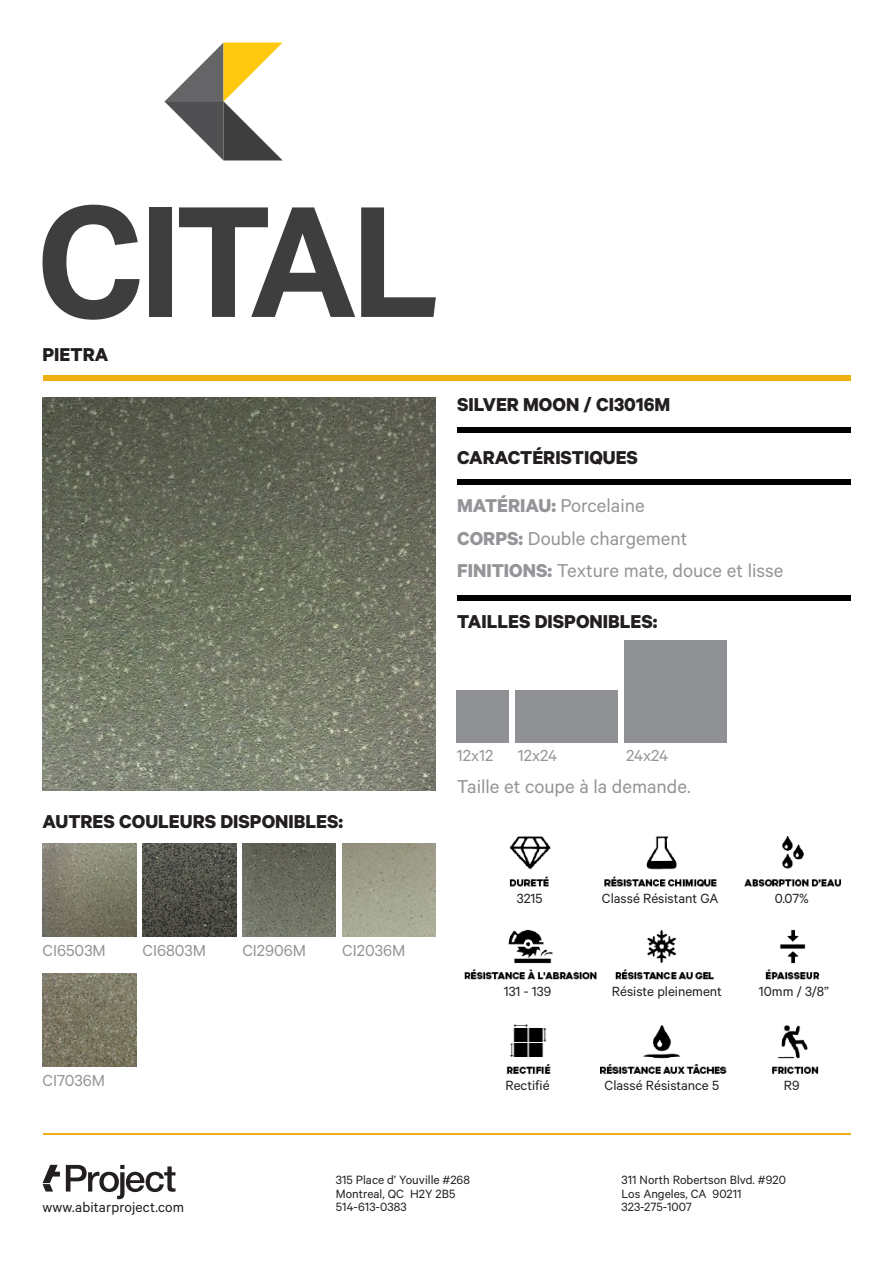
<style>
.page{position:relative;width:893px;height:1263px;background:#fff}
.page>*{position:absolute;margin:0;border:0;box-sizing:border-box;transform-origin:0 0}
.Body_Text{font:21px "Calibre";color:#939598}
.Calibre_Headings{font:700 21px "Calibre";color:#231f1f}
.Small_Infos{font:18px "Calibre";color:#939598}
.t1{font:15.75px "Calibre";letter-spacing:.01em;color:#231f20}
.t2{font:15px "Calibre";color:#231f20}
.t3{font:13.5px/13.5px "Calibre";color:#231f20}
.s1{font-weight:700}
</style>
<div class="page">
<svg style="left:43px;top:205px;width:97px;height:115px"></svg>
<div style="left:149px;top:207px;width:22px;height:110px;background:#3e3e3f"></div>
<svg style="left:179px;top:207px;width:176px;height:110px"></svg>
<svg style="left:361px;top:207px;width:75px;height:110px"></svg>
<svg style="left:164px;top:43px;width:118px;height:117px"></svg>
<div style="left:457px;top:427px;width:393px;height:6px;background:#000"></div>
<div style="left:457px;top:596px;width:393px;height:5px;background:#000"></div>
<div style="left:457px;top:479px;width:393px;height:5px;background:#000"></div>
<div style="left:43px;top:375px;width:807px;height:6px;background:#efb012"></div>
<hr style="left:43px;top:1134px;width:807px;height:1px;background:#efb012">
<svg style="left:43px;top:1165px;width:17px;height:26px"></svg>
<svg style="left:66px;top:1165px;width:110px;height:34px"></svg>
<img style="left:464px;top:836px;width:378px;height:238px">
<div style="left:457px;top:691px;width:52px;height:52px;background:#8f9194"></div>
<div style="left:515px;top:691px;width:102px;height:52px;background:#8f9194"></div>
<div style="left:624px;top:641px;width:102px;height:102px;background:#8f9194"></div>
<img style="left:43px;top:398px;width:393px;height:393px">
<img style="left:43px;top:843px;width:93px;height:93px">
<img style="left:43px;top:973px;width:93px;height:94px">
<img style="left:142px;top:843px;width:94px;height:93px">
<img style="left:242px;top:843px;width:94px;height:93px">
<img style="left:342px;top:843px;width:94px;height:93px">
<h1 class="Calibre_Headings" style="left:43px;top:342px;width:67px">PIETRA</h1>
<h1 class="Calibre_Headings" style="left:43px;top:809px;width:302px">AUTRES COULEURS DISPONIBLES:</h1>
<p class="Small_Infos" style="left:43px;top:940px;width:65px">CI6503M</p>
<p class="Small_Infos" style="left:142px;top:940px;width:65px">CI6803M</p>
<p class="Small_Infos" style="left:242px;top:940px;width:65px">CI2906M</p>
<p class="Small_Infos" style="left:342px;top:940px;width:65px">CI2036M</p>
<p class="Small_Infos" style="left:43px;top:1070px;width:64px">CI7036M</p>
<p class="Calibre_Headings" style="left:457px;top:392px;width:215px">SILVER MOON / CI3016M</p>
<p class="Calibre_Headings" style="left:457px;top:445px;width:182px">CARACTÉRISTIQUES</p>
<p class="Body_Text" style="left:457px;top:494px;width:189px"><span class="s1">MATÉRIAU:</span> Porcelaine</p>
<p class="Body_Text" style="left:457px;top:526px;width:232px"><span class="s1">CORPS:</span> Double chargement</p>
<p class="Body_Text" style="left:457px;top:558px;width:328px"><span class="s1">FINITIONS:</span> Texture mate, douce et lisse</p>
<h1 class="Calibre_Headings" style="left:457px;top:609px;width:202px">TAILLES DISPONIBLES:</h1>
<h2 class="Small_Infos" style="left:457px;top:744px;width:38px">12x12</h2>
<h2 class="Small_Infos" style="left:518px;top:744px;width:41px">12x24</h2>
<h2 class="Small_Infos" style="left:626px;top:744px;width:44px">24x24</h2>
<h1 class="Body_Text" style="left:457px;top:774px;width:235px">Taille et coupe à la demande.</h1>
<p class="t2" style="left:517px;top:890px;width:27px">3215</p>
<p class="t2" style="left:602px;top:890px;width:118px">Classé Résistant GA</p>
<p class="t2" style="left:775px;top:890px;width:35px">0.07%</p>
<p class="t2" style="left:504px;top:983px;width:49px">131 - 139</p>
<p class="t2" style="left:612px;top:983px;width:112px">Résiste pleinement</p>
<p class="t2" style="left:759px;top:983px;width:71px">10mm / 3/8”</p>
<p class="t2" style="left:505px;top:1076px;width:46px">Rectifié</p>
<p class="t2" style="left:605px;top:1076px;width:116px">Classé Résistance 5</p>
<p class="t2" style="left:784px;top:1076px;width:17px">R9</p>
<p class="t3" style="left:336px;top:1173px;width:136px">315 Place d’ Youville #268<br>Montreal, QC H2Y 2B5<br>514-613-0383</p>
<p class="t3" style="left:622px;top:1173px;width:166px">311 North Robertson Blvd. #920<br>Los Angeles, CA 90211</p>
<p class="t1" style="left:43px;top:1197px;width:143px">www.abitarproject.com</p>
<p class="t3" style="left:622px;top:1200px;width:72px">323-275-1007</p>
</div>
